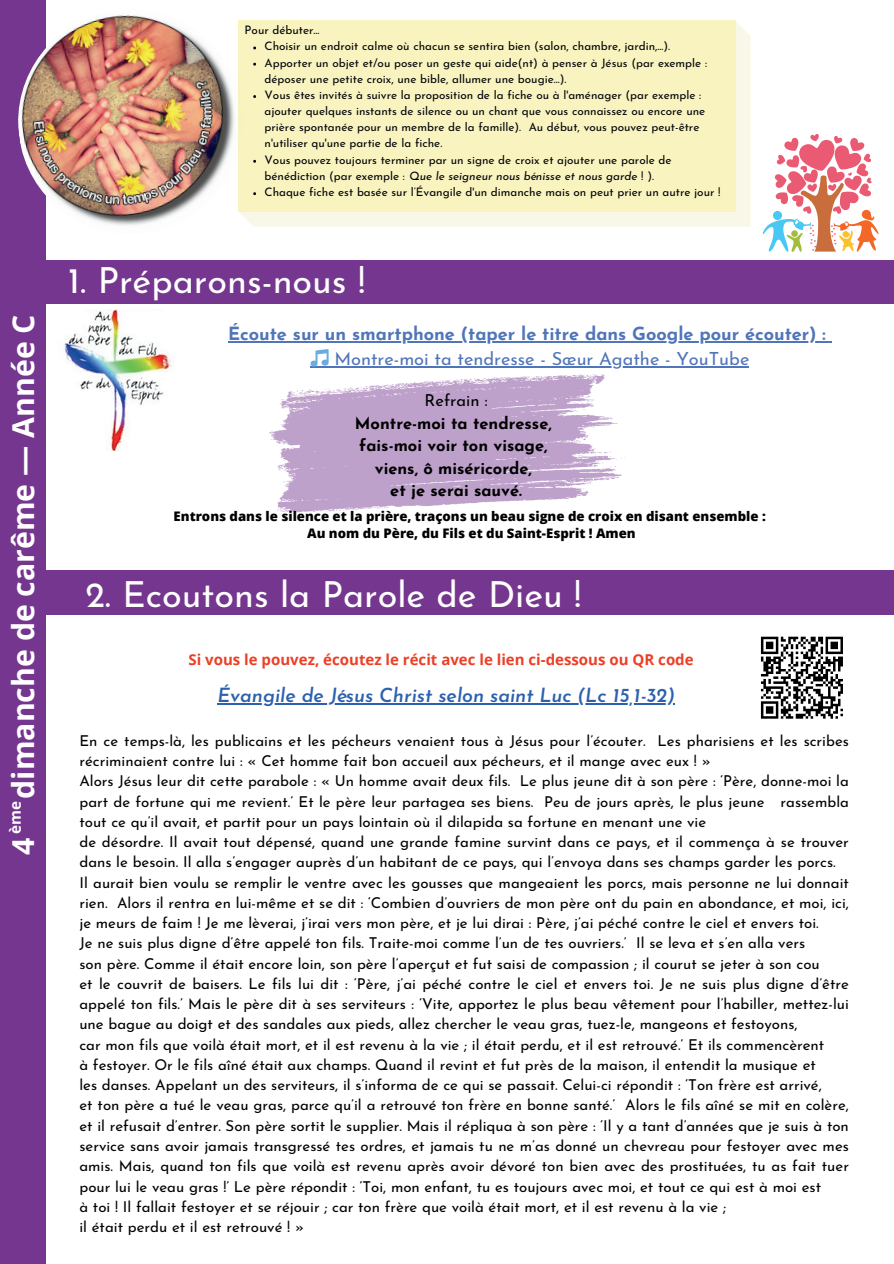
<style>
.page{position:relative;width:894px;height:1264px;background:#fff}
.page>*{position:absolute;margin:0;border:0;box-sizing:border-box;transform-origin:0 0}
.t1{font:36px "Josefin Sans";color:#fff}
.t2{font:700 30.15px "Open Sans";color:#fff}
.t3{font:italic 600 19.5px "Josefin Sans";color:#2d61ae}
.t4{font:700 18.15px "Josefin Sans";color:#5075ba}
.t5{font:18.15px "Josefin Sans";color:#5075ba}
.t6{font:700 16.5px/22.5px "Josefin Sans";color:#000;text-align:center}
.t7{font:16.5px "Josefin Sans";color:#000}
.t8{font:700 15.15px "Open Sans";color:#fff}
.t9{font:15px/20.2px "Josefin Sans";color:#000}
.t10{font:700 15px "Open Sans";color:#ec3f25}
.t11{font:800 13.2px/17.5px "Open Sans";color:#000;text-align:center}
.t12{font:11.7px/16.2px "Josefin Sans";color:#000208}
.s1{font-style:italic}
</style>
<div class="page">
<div style="left:0;top:0;width:45px;height:1263px;background:#75368f"></div>
<div style="left:40px;top:260px;width:853px;height:44px;background:#75368f"></div>
<div style="left:39px;top:571px;width:854px;height:44px;background:#75368f"></div>
<img style="left:18px;top:3px;width:217px;height:238px">
<img style="left:64px;top:310px;width:108px;height:142px">
<svg style="left:762px;top:134px;width:117px;height:118px"></svg>
<svg style="left:760px;top:636px;width:83px;height:83px"></svg>
<svg style="left:269px;top:374px;width:353px;height:138px;fill:#bea1ca"></svg>
<svg style="left:379px;top:383px;width:17px;height:4px"></svg>
<svg style="left:519px;top:376px;width:27px;height:2px"></svg>
<svg style="left:585px;top:374px;width:18px;height:3px"></svg>
<svg style="left:281px;top:386px;width:87px;height:22px"></svg>
<svg style="left:571px;top:393px;width:23px;height:10px"></svg>
<svg style="left:572px;top:417px;width:39px;height:25px"></svg>
<svg style="left:277px;top:464px;width:7px;height:7px"></svg>
<svg style="left:589px;top:451px;width:36px;height:20px"></svg>
<svg style="left:282px;top:481px;width:4px;height:5px"></svg>
<svg style="left:276px;top:508px;width:16px;height:4px"></svg>
<svg style="left:371px;top:506px;width:18px;height:3px"></svg>
<svg style="left:238px;top:20px;width:512px;height:207px"></svg>
<hr style="left:217px;top:703px;width:458px;height:1px;background:#2d61ae">
<hr style="left:228px;top:341px;width:597px;height:1px;background:#5075ba">
<hr style="left:310px;top:366px;width:439px;height:1px;background:#5075ba">
<h2 class="t2" style="left:2px;top:798px;width:485px;rotate:-90deg">dimanche de carême — Année C</h2>
<p class="t8" style="left:5px;top:834px;width:34px;rotate:-90deg">ème</p>
<h2 class="t2" style="left:2px;top:855px;width:19px;rotate:-90deg">4</h2>
<p class="t12" style="left:264px;top:21px;width:457px;text-indent:-20px">Pour débuter...<br>Choisir un endroit calme où chacun se sentira bien (salon, chambre, jardin,...).<br>Apporter un objet et/ou poser un geste qui aide(nt) à penser à Jésus (par exemple : déposer une petite croix, une bible, allumer une bougie...).<br>Vous êtes invités à suivre la proposition de la fiche ou à l'aménager (par exemple : ajouter quelques instants de silence ou un chant que vous connaissez ou encore une prière spontanée pour un membre de la famille). Au début, vous pouvez peut-être n'utiliser qu'une partie de la fiche.<br>Vous pouvez toujours terminer par un signe de croix et ajouter une parole de bénédiction (par exemple : <span class="s1">Que le seigneur nous bénisse et nous garde</span> ! ).<br>Chaque fiche est basée sur l’Évangile d'un dimanche mais on peut prier un autre jour !</p>
<h1 class="t1" style="left:68px;top:250px;width:298px">1. Préparons-nous !</h1>
<p class="t4" style="left:228px;top:317px;width:599px">Écoute sur un smartphone (taper le titre dans Google pour écouter) :</p>
<p class="t5" style="left:334px;top:343px;width:416px">Montre-moi ta tendresse - Sœur Agathe - YouTube</p>
<p class="t7" style="left:424px;top:387px;width:65px">Refrain :</p>
<p class="t6" style="left:355px;top:409px;width:198px">Montre-moi ta tendresse, fais-moi voir ton visage, viens, ô miséricorde,<br>et je serai sauvé.</p>
<p class="t11" style="left:173px;top:506px;width:593px">Entrons dans le silence et la prière, traçons un beau signe de croix en disant ensemble :<br>Au nom du Père, du Fils et du Saint-Esprit ! Amen</p>
<h1 class="t1" style="left:85px;top:564px;width:497px">2. Ecoutons la Parole de Dieu !</h1>
<p class="t10" style="left:188px;top:649px;width:506px">Si vous le pouvez, écoutez le récit avec le lien ci-dessous ou QR code</p>
<h3 class="t3" style="left:217px;top:678px;width:459px">Évangile de Jésus Christ selon saint Luc (Lc 15,1-32)</h3>
<p class="t9" style="left:79px;top:728px;width:770px">En ce temps-là, les publicains et les pécheurs venaient tous à Jésus pour l’écouter. Les pharisiens et les scribes récriminaient contre lui : « Cet homme fait bon accueil aux pécheurs, et il mange avec eux ! »<br>Alors Jésus leur dit cette parabole : « Un homme avait deux fils. Le plus jeune dit à son père : ‘Père, donne-moi la part de fortune qui me revient.’ Et le père leur partagea ses biens. Peu de jours après, le plus jeune rassembla tout ce qu’il avait, et partit pour un pays lointain où il dilapida sa fortune en menant une vie<br>de désordre. Il avait tout dépensé, quand une grande famine survint dans ce pays, et il commença à se trouver dans le besoin. Il alla s’engager auprès d’un habitant de ce pays, qui l’envoya dans ses champs garder les porcs.<br>Il aurait bien voulu se remplir le ventre avec les gousses que mangeaient les porcs, mais personne ne lui donnait rien. Alors il rentra en lui-même et se dit : ‘Combien d’ouvriers de mon père ont du pain en abondance, et moi, ici, je meurs de faim ! Je me lèverai, j’irai vers mon père, et je lui dirai : Père, j’ai péché contre le ciel et envers toi.<br>Je ne suis plus digne d’être appelé ton fils. Traite-moi comme l’un de tes ouvriers.’ Il se leva et s’en alla vers<br>son père. Comme il était encore loin, son père l’aperçut et fut saisi de compassion ; il courut se jeter à son cou<br>et le couvrit de baisers. Le fils lui dit : ‘Père, j’ai péché contre le ciel et envers toi. Je ne suis plus digne d’être appelé ton fils.’ Mais le père dit à ses serviteurs : ‘Vite, apportez le plus beau vêtement pour l’habiller, mettez-lui une bague au doigt et des sandales aux pieds, allez chercher le veau gras, tuez-le, mangeons et festoyons,<br>car mon fils que voilà était mort, et il est revenu à la vie ; il était perdu, et il est retrouvé.’ Et ils commencèrent<br>à festoyer. Or le fils aîné était aux champs. Quand il revint et fut près de la maison, il entendit la musique et<br>les danses. Appelant un des serviteurs, il s’informa de ce qui se passait. Celui-ci répondit : ‘Ton frère est arrivé,<br>et ton père a tué le veau gras, parce qu’il a retrouvé ton frère en bonne santé.’ Alors le fils aîné se mit en colère, et il refusait d’entrer. Son père sortit le supplier. Mais il répliqua à son père : ‘Il y a tant d’années que je suis à ton service sans avoir jamais transgressé tes ordres, et jamais tu ne m’as donné un chevreau pour festoyer avec mes amis. Mais, quand ton fils que voilà est revenu après avoir dévoré ton bien avec des prostituées, tu as fait tuer pour lui le veau gras !’ Le père répondit : ‘Toi, mon enfant, tu es toujours avec moi, et tout ce qui est à moi est<br>à toi ! Il fallait festoyer et se réjouir ; car ton frère que voilà était mort, et il est revenu à la vie ;<br>il était perdu et il est retrouvé ! »</p>
</div>
